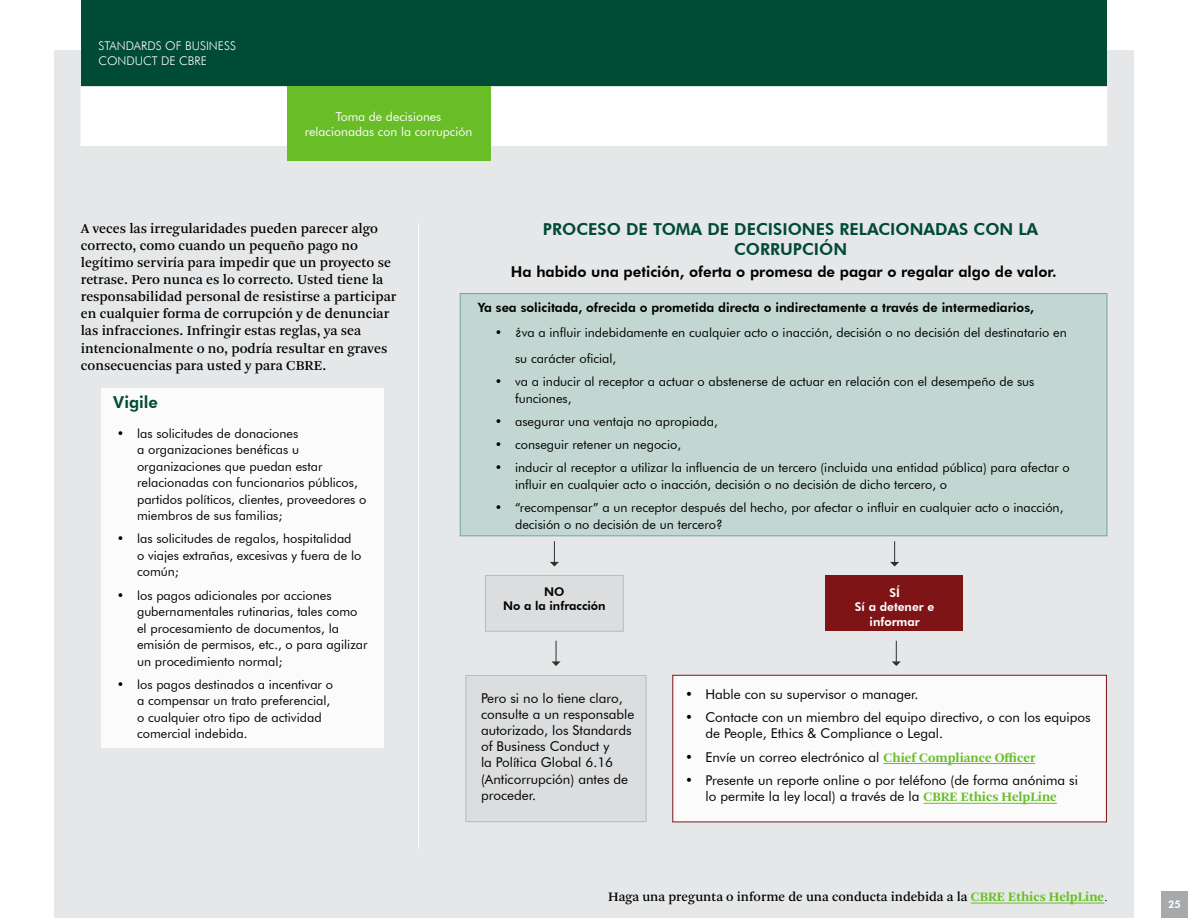
<style>
.page{position:relative;width:1188px;height:918px;background:#fff}
.page>*{position:absolute;margin:0;border:0;box-sizing:border-box;transform-origin:0 0}
.t1{font:800 16.5px/19.8px "Futura BT";color:#004b35;text-align:center}
.t2{font:800 15px "Futura BT";color:#000}
.t3{font:14.25px/17.1px "Arnhem Pro";color:#000}
.t4{font:13.5px/16.2px "Futura BT";color:#000}
.t5{font:13.5px "Arnhem Pro";color:#000}
.t6{font:12.75px/16.5px "Futura BT";color:#000}
.t7{font:800 12.75px "Futura BT";color:#000}
.t8{font:12.3px/14.9px "Futura BT";color:#fff;text-align:center}
.t9{font:300 12px/15px "Futura BT";color:#fff}
.t10{font:800 12px/14.4px "Futura BT";color:#fff;text-align:center}
.t11{font:800 12px/14.4px "Futura BT";color:#000;text-align:center}
.t12{font:800 10.5px "Futura BT";color:#fff}
.s1{font-family:"Arnhem Pro";font-weight:700;color:#69be28}
.s2{color:#fff}
.s3{font-weight:700;color:#69be28}
.s4{font-family:"Futura BT";font-weight:300}
</style>
<div class="page">
<div style="left:54px;top:50px;width:1080px;height:868px;background:#e6e7e8"></div>
<div style="left:1161px;top:891px;width:27px;height:27px;background:#a7a9ac"></div>
<div style="left:81px;top:0;width:1026px;height:87px;background:#004b35"></div>
<div style="left:81px;top:87px;width:1026px;height:59px;background:#fff"></div>
<hr style="left:971px;top:903px;width:133px;height:1px;background:#69be28">
<div style="left:485px;top:575px;width:138px;height:56px;background:#dcddde;border:1px solid #b8babc"></div>
<hr style="left:418px;top:223px;width:1px;height:626px;background:#fff">
<div style="left:101px;top:388px;width:283px;height:359px;background:#fff"></div>
<div style="left:460px;top:293px;width:647px;height:243px;background:#c2d7d1;border:1px solid #74a498"></div>
<svg style="left:550px;top:541px;width:9px;height:25px"></svg>
<svg style="left:890px;top:541px;width:9px;height:25px"></svg>
<div style="left:825px;top:575px;width:138px;height:56px;background:#7e1416"></div>
<div style="left:466px;top:675px;width:180px;height:147px;background:#dcddde;border:1px solid #b8babc"></div>
<svg style="left:551px;top:641px;width:10px;height:25px"></svg>
<svg style="left:892px;top:641px;width:9px;height:25px"></svg>
<div style="left:673px;top:675px;width:433px;height:147px;background:#fff"></div>
<hr style="left:884px;top:763px;width:151px;height:1px;background:#69be28">
<hr style="left:923px;top:803px;width:134px;height:1px;background:#69be28">
<div style="left:673px;top:675px;width:434px;height:147px;border:1px solid #7e1416"></div>
<div style="left:287px;top:87px;width:203px;height:74px;background:#69be28"></div>
<p class="t9" style="left:99px;top:38px;width:139px">STANDARDS OF BUSINESS<br>CONDUCT DE CBRE</p>
<p class="t8" style="left:305px;top:109px;width:169px">Toma de decisiones relacionadas con la corrupción</p>
<p class="t3" style="left:81px;top:220px;width:317px">A veces las irregularidades pueden parecer algo correcto, como cuando un pequeño pago no legítimo serviría para impedir que un proyecto se retrase. Pero nunca es lo correcto. Usted tiene la responsabilidad personal de resistirse a participar en cualquier forma de corrupción y de denunciar las infracciones. Infringir estas reglas, ya sea intencionalmente o no, podría resultar en graves consecuencias para usted y para CBRE.</p>
<p class="t1" style="left:113px;top:392px;width:46px">Vigile</p>
<p class="t6" style="left:137px;top:425px;width:231px;text-indent:-20px">• las solicitudes de donaciones<br>a organizaciones benéficas u organizaciones que puedan estar relacionadas con funcionarios públicos, partidos políticos, clientes, proveedores o miembros de sus familias;</p>
<p class="t6" style="left:137px;top:531px;width:226px;text-indent:-20px">• las solicitudes de regalos, hospitalidad o viajes extrañas, excesivas y fuera de lo común;</p>
<p class="t6" style="left:137px;top:587px;width:232px;text-indent:-20px">• los pagos adicionales por acciones gubernamentales rutinarias, tales como el procesamiento de documentos, la emisión de permisos, etc., o para agilizar un procedimiento normal;</p>
<p class="t6" style="left:137px;top:676px;width:198px;text-indent:-20px">• los pagos destinados a incentivar o a compensar un trato preferencial, o cualquier otro tipo de actividad comercial indebida.</p>
<p class="t1" style="left:543px;top:220px;width:497px">PROCESO DE TOMA DE DECISIONES RELACIONADAS CON LA<br>CORRUPCIÓN</p>
<p class="t2" style="left:511px;top:262px;width:547px">Ha habido una petición, oferta o promesa de pagar o regalar algo de valor.</p>
<p class="t7" style="left:478px;top:300px;width:558px">Ya sea solicitada, ofrecida o prometida directa o indirectamente a través de intermediarios,</p>
<p class="t6" style="left:515px;top:320px;width:553px;line-height:25.5px;text-indent:-20px">• ¿va a influir indebidamente en cualquier acto o inacción, decisión o no decisión del destinatario en su carácter oficial,</p>
<p class="t6" style="left:515px;top:373px;width:521px;text-indent:-20px">• va a inducir al receptor a actuar o abstenerse de actuar en relación con el desempeño de sus funciones,</p>
<p class="t6" style="left:495px;top:413px;width:224px">• asegurar una ventaja no apropiada,</p>
<p class="t6" style="left:495px;top:436px;width:188px">• conseguir retener un negocio,</p>
<p class="t6" style="left:515px;top:460px;width:556px;text-indent:-20px">• inducir al receptor a utilizar la influencia de un tercero (incluida una entidad pública) para afectar o influir en cualquier acto o inacción, decisión o no decisión de dicho tercero, o</p>
<p class="t6" style="left:515px;top:499px;width:550px;text-indent:-20px">• “recompensar” a un receptor después del hecho, por afectar o influir en cualquier acto o inacción, decisión o no decisión de un tercero?</p>
<p class="t11" style="left:503px;top:584px;width:104px">NO<br>No a la infracción</p>
<p class="t10" style="left:855px;top:585px;width:81px">SÍ<br>Sí a detener e informar</p>
<p class="t4" style="left:481px;top:690px;width:155px">Pero si no lo tiene claro, consulte a un responsable autorizado, los Standards of Business Conduct y<br>la Política Global 6.16 (Anticorrupción) antes de proceder.</p>
<p class="t4" style="left:685px;top:686px;width:235px">• Hable con su supervisor o manager.</p>
<p class="t4" style="left:705px;top:709px;width:387px;text-indent:-20px">• Contacte con un miembro del equipo directivo, o con los equipos de People, Ethics &amp; Compliance o Legal.</p>
<p class="t4" style="left:685px;top:749px;width:352px">• Envíe un correo electrónico al <span class="s1">Chief Compliance Officer</span></p>
<p class="t4" style="left:685px;top:772px;width:394px;text-align:center">• Presente un reporte online o por teléfono (de forma anónima si lo permite la ley local) a través de la <span class="s1">CBRE Ethics HelpLine</span><span class="s2">.</span></p>
<p class="t5" style="left:608px;top:888px;width:501px">Haga una pregunta o informe de una conducta indebida a la <span class="s3">CBRE Ethics HelpLine</span><span class="s4">.</span></p>
<p class="t12" style="left:1168px;top:898px;width:14px">25</p>
</div>
